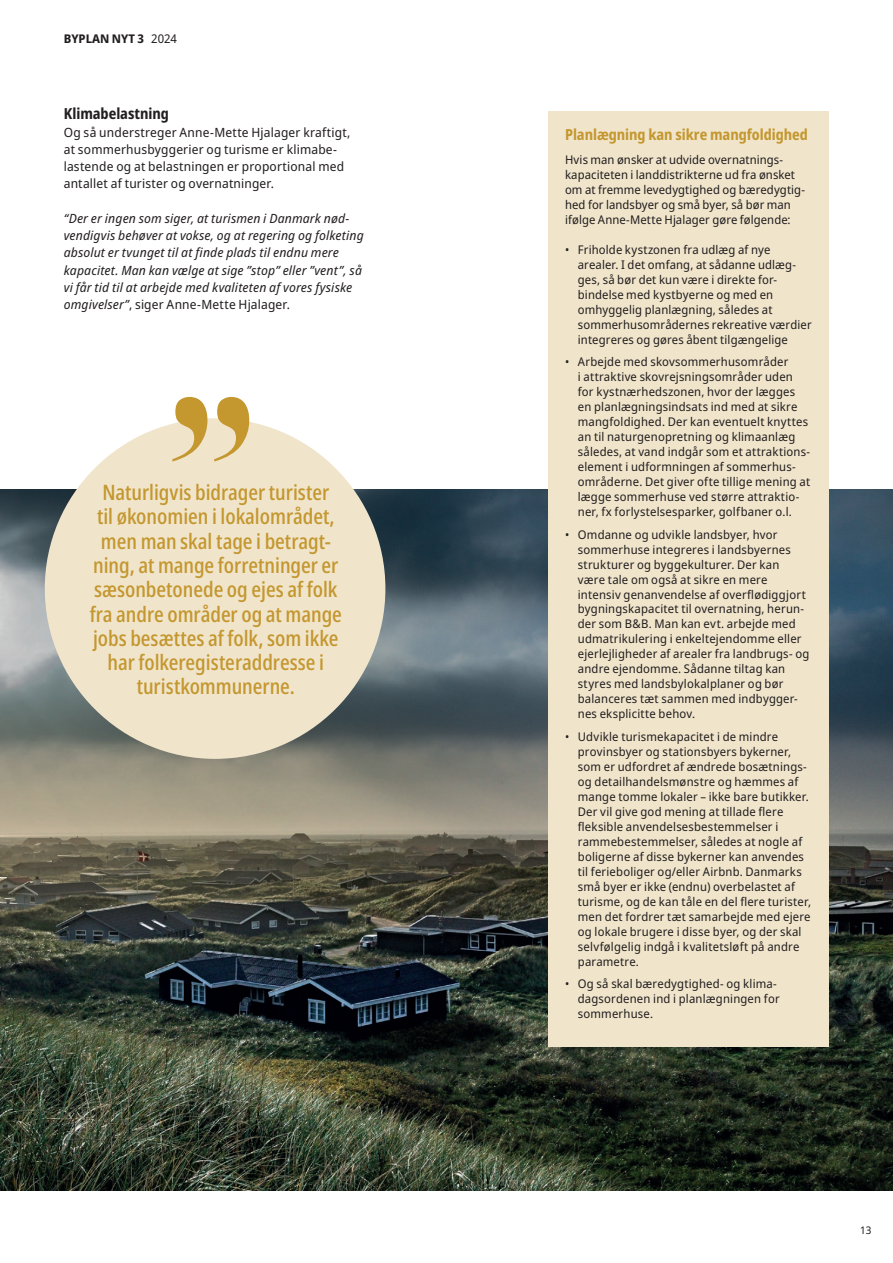
<style>
.page{position:relative;width:893px;height:1263px;background:#fff}
.page>*{position:absolute;margin:0;border:0;box-sizing:border-box;transform-origin:0 0}
.t1{font:500 21.3px/24.3px "Noto Sans Display Condensed";color:#c4972f;text-align:center}
.t2{font:700 15.3px "Noto Sans Display";letter-spacing:-.005em;color:#c4972f;scale:.88 1}
.t3{font:700 15.3px "Noto Sans Display";letter-spacing:-.005em;color:#231f20;scale:.88 1}
.t4{font:italic 12.75px/17.2px "Noto Sans Display";letter-spacing:.015em;color:#231f20}
.t5{font:12.75px/17.2px "Noto Sans Display";letter-spacing:.015em;color:#231f20}
.t6{font:12px/15px "Noto Sans Display";letter-spacing:.015em;color:#231f20}
.t7{font:700 12px "Noto Sans Display";color:#231f20}
.t8{font:10.5px "Noto Sans Display";color:#231f20}
.s1{font-weight:400}
.s2{font-style:normal}
</style>
<div class="page">
<img style="left:0;top:489px;width:893px;height:702px">
<div style="left:548px;top:111px;width:281px;height:936px;background:#f0e5cb"></div>
<div style="left:45px;top:418px;width:340px;height:341px;background:#f0e5cb;border-radius:50%"></div>
<svg style="left:172px;top:397px;width:77px;height:65px"></svg>
<p class="t7" style="left:64px;top:30px;width:115px">BYPLAN NYT 3 <span class="s1">2024</span></p>
<p class="t3" style="left:64px;top:103px;width:121px">Klimabelastning</p>
<p class="t5" style="left:64px;top:123px;width:288px">Og så understreger Anne-Mette Hjalager kraftigt, at sommerhusbyggerier og turisme er klimabe&shy;lastende og at belastningen er proportional med antallet af turister og overnatninger.</p>
<p class="t4" style="left:64px;top:209px;width:301px">“Der er ingen som siger, at turismen i Danmark nød&shy;vendigvis behøver at vokse, og at regering og folketing absolut er tvunget til at ࢆnde plads til endnu mere kapacitet. Man kan vælge at sige ”stop” eller ”vent”, så vi får tid til at arbejde med kvaliteten af vores fysiske omgivelser”<span class="s2">, siger Anne-Mette Hjalager.</span></p>
<p class="t1" style="left:90px;top:480px;width:254px">Naturligvis bidrager turister<br>til økonomien i lokalområdet, men man skal tage i betragt&shy;ning, at mange forretninger er sæsonbetonede og ejes af folk fra andre områder og at mange jobs besættes af folk, som ikke har folke registeraddresse i turistkommunerne.</p>
<p class="t2" style="left:565px;top:124px;width:278px">Planlægning kan sikre mangfoldighed</p>
<p class="t6" style="left:565px;top:152px;width:241px">Hvis man ønsker at udvide overnatnings&shy;kapaciteten i landdistrikterne ud fra ønsket om at fremme levedygtighed og bæredygtig&shy;hed for landsbyer og små byer, så bør man ifølge Anne-Mette Hjalager gøre følgende:</p>
<p class="t6" style="left:578px;top:242px;width:235px;text-indent:-13px">• Friholde kystzonen fra udlæg af nye arealer. I det omfang, at sådanne udlæg&shy;ges, så bør det kun være i direkte for&shy;bindelse med kystbyerne og med en omhyggelig plan lægning, således at sommerhusområdernes rekreative værdier integreres og gøres åbent tilgængelige</p>
<p class="t6" style="left:578px;top:354px;width:234px;text-indent:-13px">• Arbejde med skovsommerhusområder<br>i attraktive skovrejsningsområder uden for kystnærhedszonen, hvor der lægges en planlægningsindsats ind med at sikre mangfoldighed. Der kan eventuelt knyttes an til naturgenopretning og klimaanlæg således, at vand indgår som et attraktions&shy;element i udformningen af sommerhus&shy;områderne. Det giver ofte tillige mening at lægge sommerhuse ved større attraktio&shy;ner, fx forlystelsesparker, golfbaner o.l.</p>
<p class="t6" style="left:578px;top:526px;width:233px;text-indent:-13px">• Omdanne og udvikle landsbyer, hvor sommerhuse integreres i landsbyernes strukturer og byggekulturer. Der kan være tale om også at sikre en mere intensiv genanvendelse af overࢉødiggjort bygnings kapacitet til overnatning, herun&shy;der som B&amp;B. Man kan evt. arbejde med udmatrikulering i enkeltejendomme eller ejer lejligheder af arealer fra landbrugs- og andre ejendomme. Sådanne tiltag kan styres med landsbylokalplaner og bør balanceres tæt sammen med indbygger&shy;nes eksplicitte behov.</p>
<p class="t6" style="left:578px;top:729px;width:235px;text-indent:-13px">• Udvikle turismekapacitet i de mindre provinsbyer og stationsbyers bykerner, som er udfordret af ændrede bosætnings&shy;og detailhandelsmønstre og hæmmes af mange tomme lokaler – ikke bare butikker.<br>Der vil give god mening at tillade ࢉere ࢉeksible anvendelsesbestemmelser i rammebestemmelser, således at nogle af boligerne af disse bykerner kan anvendes til ferieboliger og/eller Airbnb. Danmarks små byer er ikke (endnu) overbelastet af turisme, og de kan tåle en del ࢉere turister, men det fordrer tæt samarbejde med ejere og lokale brugere i disse byer, og der skal selvfølgelig indgå i kvalitetsløft på andre parametre.</p>
<p class="t6" style="left:578px;top:976px;width:203px;text-indent:-13px">• Og så skal bæredygtighed- og klima&shy;dagsordenen ind i planlægningen for sommerhuse.</p>
<p class="t8" style="left:860px;top:1223px;width:13px">13</p>
</div>
